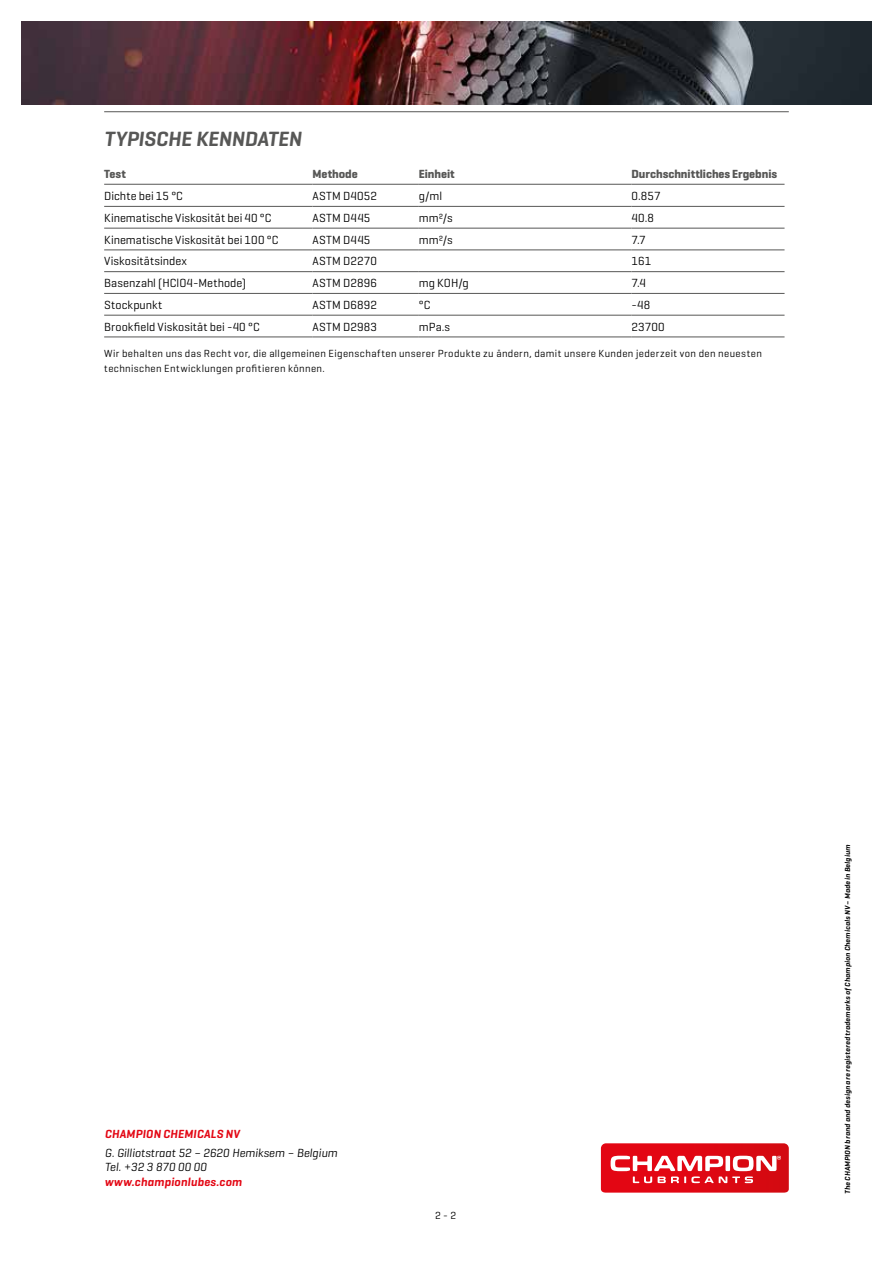
<style>
.page{position:relative;width:893px;height:1263px;background:#fff}
.page>*{position:absolute;margin:0;border:0;box-sizing:border-box;transform-origin:0 0}
.t1{font:italic 600 21px "Geogrotesque";letter-spacing:-.005em;color:#575756}
.t2{font:12px "Geogrotesque";letter-spacing:.01em;color:#000}
.t3{font:italic 12px/14.4px "Geogrotesque";color:#000}
.t4{font:700 12px "Geogrotesque";letter-spacing:-.005em;color:#575756}
.t5{font:italic 600 12px "Geogrotesque";letter-spacing:.015em;color:#e30613}
.t6{font:10.5px/15px "Geogrotesque";letter-spacing:.035em;color:#000}
.t7{font:italic 600 7.5px "Geogrotesque";letter-spacing:.025em;color:#000}
</style>
<div class="page">
<svg style="left:601px;top:1143px;width:188px;height:49px;background:#e43740"></svg>
<img style="left:21px;top:21px;width:851px;height:83px">
<hr style="left:104px;top:111px;width:685px;height:1px;background:#575756">
<hr style="left:104px;top:184px;width:209px;height:1px;background:#575756">
<hr style="left:313px;top:184px;width:106px;height:1px;background:#575756">
<hr style="left:419px;top:184px;width:212px;height:1px;background:#575756">
<hr style="left:631px;top:184px;width:153px;height:1px;background:#575756">
<hr style="left:104px;top:206px;width:209px;height:1px;background:#575756">
<hr style="left:313px;top:206px;width:106px;height:1px;background:#575756">
<hr style="left:419px;top:206px;width:212px;height:1px;background:#575756">
<hr style="left:631px;top:206px;width:153px;height:1px;background:#575756">
<hr style="left:104px;top:228px;width:209px;height:1px;background:#575756">
<hr style="left:313px;top:228px;width:106px;height:1px;background:#575756">
<hr style="left:419px;top:228px;width:212px;height:1px;background:#575756">
<hr style="left:631px;top:228px;width:153px;height:1px;background:#575756">
<hr style="left:104px;top:249px;width:209px;height:1px;background:#575756">
<hr style="left:313px;top:249px;width:106px;height:1px;background:#575756">
<hr style="left:419px;top:249px;width:212px;height:1px;background:#575756">
<hr style="left:631px;top:249px;width:153px;height:1px;background:#575756">
<hr style="left:104px;top:271px;width:209px;height:1px;background:#575756">
<hr style="left:313px;top:271px;width:106px;height:1px;background:#575756">
<hr style="left:419px;top:271px;width:212px;height:1px;background:#575756">
<hr style="left:631px;top:271px;width:153px;height:1px;background:#575756">
<hr style="left:104px;top:293px;width:209px;height:1px;background:#575756">
<hr style="left:313px;top:293px;width:106px;height:1px;background:#575756">
<hr style="left:419px;top:293px;width:212px;height:1px;background:#575756">
<hr style="left:631px;top:293px;width:153px;height:1px;background:#575756">
<hr style="left:104px;top:315px;width:209px;height:1px;background:#575756">
<hr style="left:313px;top:315px;width:106px;height:1px;background:#575756">
<hr style="left:419px;top:315px;width:212px;height:1px;background:#575756">
<hr style="left:631px;top:315px;width:153px;height:1px;background:#575756">
<hr style="left:104px;top:337px;width:209px;height:1px;background:#575756">
<hr style="left:313px;top:337px;width:106px;height:1px;background:#575756">
<hr style="left:419px;top:337px;width:212px;height:1px;background:#575756">
<hr style="left:631px;top:337px;width:153px;height:1px;background:#575756">
<h1 class="t1" style="left:104px;top:126px;width:199px">TYPISCHE KENNDATEN</h1>
<p class="t4" style="left:104px;top:166px;width:23px">Test</p>
<p class="t4" style="left:313px;top:166px;width:47px">Methode</p>
<p class="t4" style="left:419px;top:166px;width:37px">Einheit</p>
<p class="t4" style="left:631px;top:166px;width:147px">Durchschnittliches Ergebnis</p>
<p class="t2" style="left:104px;top:188px;width:80px">Dichte bei 15 °C</p>
<p class="t2" style="left:313px;top:188px;width:66px">ASTM D4052</p>
<p class="t2" style="left:419px;top:188px;width:25px">g/ml</p>
<p class="t2" style="left:631px;top:188px;width:31px">0.857</p>
<p class="t2" style="left:104px;top:210px;width:169px">Kinematische Viskosität bei 40 °C</p>
<p class="t2" style="left:313px;top:210px;width:59px">ASTM D445</p>
<p class="t2" style="left:419px;top:210px;width:35px">mm²/s</p>
<p class="t2" style="left:631px;top:210px;width:24px">40.8</p>
<p class="t2" style="left:104px;top:232px;width:176px">Kinematische Viskosität bei 100 °C</p>
<p class="t2" style="left:313px;top:232px;width:59px">ASTM D445</p>
<p class="t2" style="left:419px;top:232px;width:35px">mm²/s</p>
<p class="t2" style="left:631px;top:232px;width:16px">7.7</p>
<p class="t2" style="left:104px;top:254px;width:84px">Viskositätsindex</p>
<p class="t2" style="left:313px;top:254px;width:66px">ASTM D2270</p>
<p class="t2" style="left:631px;top:254px;width:21px">161</p>
<p class="t2" style="left:104px;top:275px;width:143px">Basenzahl (HClO4-Methode)</p>
<p class="t2" style="left:313px;top:275px;width:66px">ASTM D2896</p>
<p class="t2" style="left:419px;top:275px;width:52px">mg KOH/g</p>
<p class="t2" style="left:631px;top:275px;width:16px">7.4</p>
<p class="t2" style="left:104px;top:297px;width:60px">Stockpunkt</p>
<p class="t2" style="left:313px;top:297px;width:66px">ASTM D6892</p>
<p class="t2" style="left:419px;top:297px;width:13px">°C</p>
<p class="t2" style="left:631px;top:297px;width:20px">-48</p>
<p class="t2" style="left:104px;top:319px;width:157px">Brookfield Viskosität bei -40 °C</p>
<p class="t2" style="left:313px;top:319px;width:66px">ASTM D2983</p>
<p class="t2" style="left:419px;top:319px;width:33px">mPa.s</p>
<p class="t2" style="left:631px;top:319px;width:35px">23700</p>
<p class="t6" style="left:104px;top:345px;width:659px">Wir behalten uns das Recht vor, die allgemeinen Eigenschaften unserer Produkte zu ändern, damit unsere Kunden jederzeit von den neuesten technischen Entwicklungen profitieren können.</p>
<p class="t5" style="left:105px;top:1126px;width:136px">CHAMPION CHEMICALS NV</p>
<p class="t3" style="left:105px;top:1145px;width:234px">G. Gilliotstraat 52 – 2620 Hemiksem – Belgium<br>Tel. +32 3 870 00 00</p>
<p class="t5" style="left:105px;top:1174px;width:139px">www.championlubes.com</p>
<p class="t6" style="left:435px;top:1207px;width:23px">2 - 2</p>
<p class="t7" style="left:843px;top:1194px;width:351px;rotate:-90deg">The CHAMPION brand and design are registered trademarks of Champion Chemicals NV – Made in Belgium</p>
</div>
